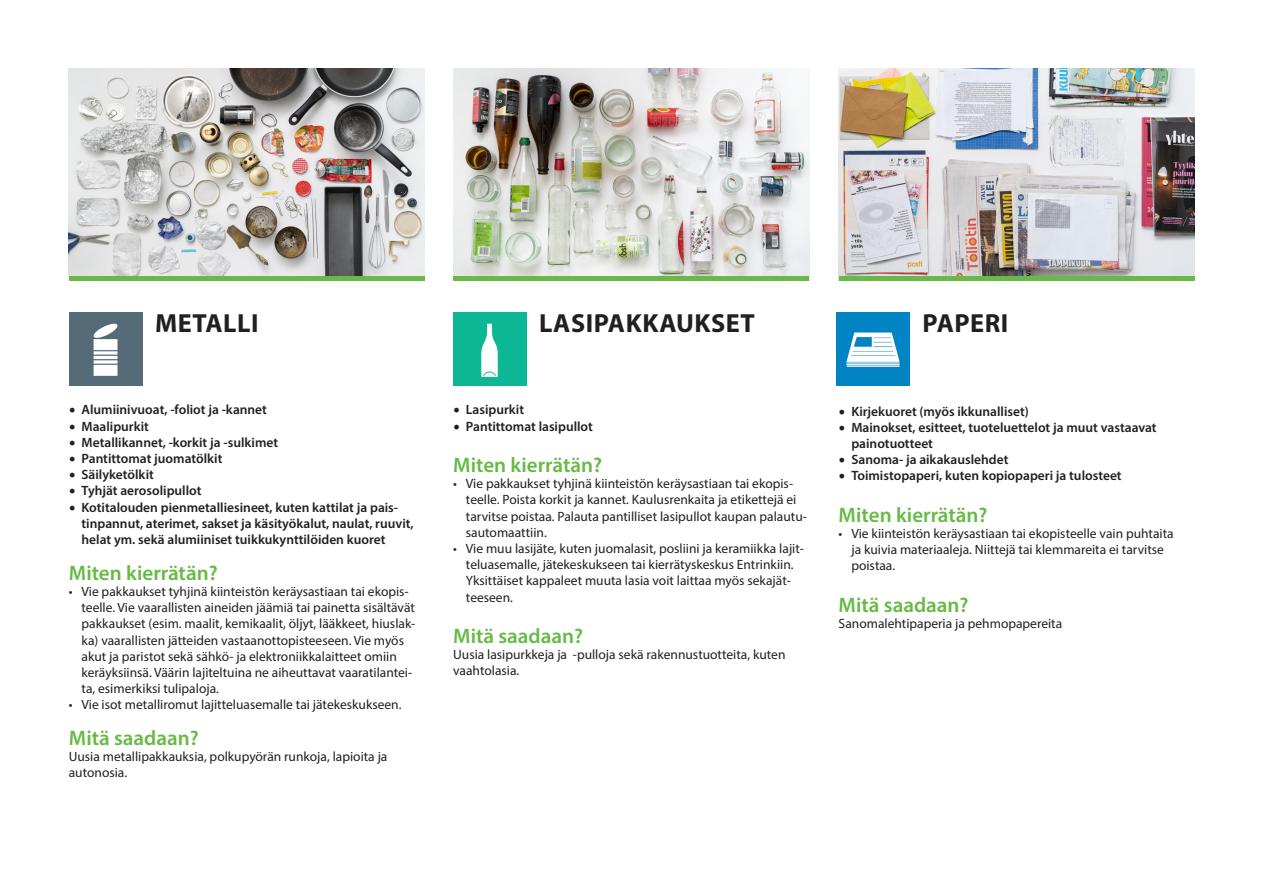
<style>
.page{position:relative;width:1263px;height:893px;background:#fff}
.page>*{position:absolute;margin:0;border:0;box-sizing:border-box;transform-origin:0 0}
.t1{font:700 26.25px "Myriad Pro";letter-spacing:.02em;color:#231f20}
.t2{font:600 21px "Myriad Pro";color:#67ba45}
.t3{font:13.5px/16.2px "Myriad Pro";color:#231f20}
.t4{font:600 13.5px/16.2px "Myriad Pro";color:#231f20}
.s1{font-family:"Minion Pro";font-weight:400;font-size:18px}
</style>
<div class="page">
<img style="left:453px;top:68px;width:356px;height:208px">
<img style="left:69px;top:68px;width:356px;height:208px">
<img style="left:839px;top:68px;width:355px;height:208px">
<hr style="left:839px;top:276px;width:356px;height:4px;background:#67ba45">
<div style="left:453px;top:276px;width:356px;height:5px;background:#67ba45"></div>
<div style="left:69px;top:276px;width:356px;height:5px;background:#67ba45"></div>
<img style="left:453px;top:313px;width:73px;height:73px">
<img style="left:69px;top:313px;width:73px;height:73px">
<img style="left:836px;top:313px;width:73px;height:73px">
<p class="t1" style="left:155px;top:306px;width:105px">METALLI</p>
<p class="t4" style="left:69px;top:401px;width:200px"><span class="s1">•</span> Alumiinivuoat, -foliot ja -kannet</p>
<p class="t4" style="left:69px;top:418px;width:82px"><span class="s1">•</span> Maalipurkit</p>
<p class="t4" style="left:69px;top:434px;width:211px"><span class="s1">•</span> Metallikannet, -korkit ja -sulkimet</p>
<p class="t4" style="left:69px;top:450px;width:155px"><span class="s1">•</span> Pantittomat juomatölkit</p>
<p class="t4" style="left:69px;top:466px;width:87px"><span class="s1">•</span> Säilyketölkit</p>
<p class="t4" style="left:69px;top:482px;width:134px"><span class="s1">•</span> Tyhjät aerosolipullot</p>
<p class="t4" style="left:82px;top:499px;width:334px;text-indent:-13px"><span class="s1">•</span> Kotitalouden pienmetalliesineet, kuten kattilat ja pais&shy;tinpannut, aterimet, sakset ja käsityökalut, naulat, ruuvit, helat ym. sekä alumiiniset tuikkukynttilöiden kuoret</p>
<p class="t2" style="left:69px;top:559px;width:150px">Miten kierrätän?</p>
<p class="t3" style="left:82px;top:583px;width:335px;text-indent:-13px">• Vie pakkaukset tyhjinä kiinteistön keräysastiaan tai ekopis&shy;teelle. Vie vaarallisten aineiden jäämiä tai painetta sisältävät pakkaukset (esim. maalit, kemikaalit, öljyt, lääkkeet, hiuslak&shy;ka) vaarallisten jätteiden vastaanottopisteeseen. Vie myös akut ja paristot sekä sähkö- ja elektroniikkalaitteet omiin keräyksiinsä. Väärin lajiteltuina ne aiheuttavat vaaratilantei&shy;ta, esimerkiksi tulipaloja.</p>
<p class="t3" style="left:69px;top:696px;width:334px">• Vie isot metalliromut lajitteluasemalle tai jätekeskukseen.</p>
<p class="t2" style="left:69px;top:725px;width:131px">Mitä saadaan?</p>
<p class="t3" style="left:69px;top:748px;width:320px">Uusia metallipakkauksia, polkupyörän runkoja, lapioita ja autonosia.</p>
<p class="t1" style="left:539px;top:306px;width:217px">LASIPAKKAUKSET</p>
<p class="t4" style="left:453px;top:401px;width:72px"><span class="s1">•</span> Lasipurkit</p>
<p class="t4" style="left:453px;top:418px;width:141px"><span class="s1">•</span> Pantittomat lasipullot</p>
<p class="t2" style="left:453px;top:452px;width:150px">Miten kierrätän?</p>
<p class="t3" style="left:466px;top:475px;width:342px;text-indent:-13px">• Vie pakkaukset tyhjinä kiinteistön keräysastiaan tai ekopis&shy;teelle. Poista korkit ja kannet. Kaulusrenkaita ja etikettejä ei tarvitse poistaa. Palauta pantilliset lasipullot kaupan palautu&shy;sautomaattiin.</p>
<p class="t3" style="left:466px;top:540px;width:339px;text-indent:-13px">• Vie muu lasijäte, kuten juomalasit, posliini ja keramiikka lajit&shy;teluasemalle, jätekeskukseen tai kierrätyskeskus Entrinkiin.<br>Yksittäiset kappaleet muuta lasia voit laittaa myös sekajät&shy;teeseen.</p>
<p class="t2" style="left:453px;top:623px;width:131px">Mitä saadaan?</p>
<p class="t3" style="left:453px;top:646px;width:334px">Uusia lasipurkkeja ja -pulloja sekä rakennustuotteita, kuten vaahtolasia.</p>
<p class="t1" style="left:922px;top:306px;width:87px">PAPERI</p>
<p class="t4" style="left:839px;top:403px;width:192px"><span class="s1">•</span> Kirjekuoret (myös ikkunalliset)</p>
<p class="t4" style="left:851px;top:419px;width:307px;text-indent:-13px"><span class="s1">•</span> Mainokset, esitteet, tuoteluettelot ja muut vastaavat painotuotteet</p>
<p class="t4" style="left:839px;top:451px;width:171px"><span class="s1">•</span> Sanoma- ja aikakauslehdet</p>
<p class="t4" style="left:839px;top:467px;width:285px"><span class="s1">•</span> Toimistopaperi, kuten kopiopaperi ja tulosteet</p>
<p class="t2" style="left:839px;top:501px;width:150px">Miten kierrätän?</p>
<p class="t3" style="left:851px;top:525px;width:324px;text-indent:-13px">• Vie kiinteistön keräysastiaan tai ekopisteelle vain puhtaita ja kuivia materiaaleja. Niittejä tai klemmareita ei tarvitse poistaa.</p>
<p class="t2" style="left:839px;top:591px;width:131px">Mitä saadaan?</p>
<p class="t3" style="left:839px;top:615px;width:225px">Sanomalehtipaperia ja pehmopapereita</p>
</div>
